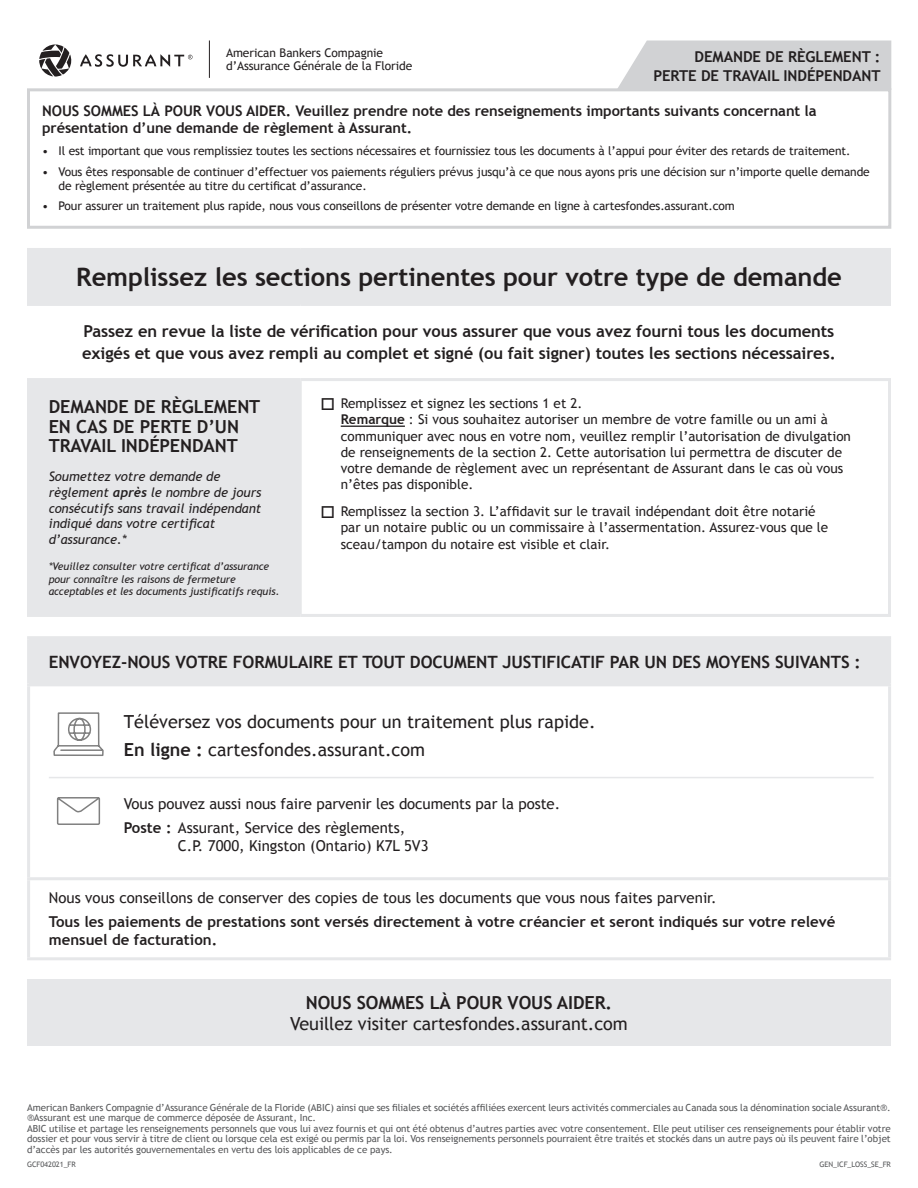
<style>
.page{position:relative;width:918px;height:1188px;background:#fff}
.page>*{position:absolute;margin:0;border:0;box-sizing:border-box;transform-origin:0 0}
.t1{font:700 25.5px "Trebuchet MS";letter-spacing:-.005em;color:#231f20}
.t2{font:18px/27.6px "Trebuchet MS";color:#231f20}
.t3{font:700 18px/19.5px "Trebuchet MS";letter-spacing:-.005em;color:#231f20}
.t4{font:700 16.95px "Trebuchet MS";letter-spacing:-.005em;color:#231f20}
.t5{font:700 16.5px/22.5px "Trebuchet MS";letter-spacing:-.005em;color:#231f20}
.t6{font:15px/24px "Trebuchet MS";color:#231f20}
.t7{font:700 15px/19.5px "Trebuchet MS";color:#231f20;text-align:right}
.t8{font:700 14.7px/16.5px "Trebuchet MS";letter-spacing:-.005em;color:#231f20}
.t9{font:13.5px/16.2px "Trebuchet MS";color:#231f20}
.t10{font:italic 13.05px/15.6px "Trebuchet MS";letter-spacing:-.005em;color:#231f20}
.t11{font:12px/13.5px "Trebuchet MS";letter-spacing:-.01em;color:#231f20}
.t12{font:italic 10.5px/12.6px "Trebuchet MS";letter-spacing:-.005em;color:#231f20}
.t13{font:9.75px/10.5px "Trebuchet MS";letter-spacing:-.005em;color:#57585a}
.t14{font:7.5px "Trebuchet MS";letter-spacing:-.005em;color:#57585a}
.s1{font-family:"Trebuchet";font-weight:700}
.s2{font-weight:700}
</style>
<div class="page">
<div style="left:618px;top:41px;width:273px;height:47px;background:#d1d2d4"></div>
<hr style="left:209px;top:40px;width:1px;height:38px;background:#241f21">
<svg style="left:39px;top:44px;width:33px;height:33px"></svg>
<svg style="left:80px;top:54px;width:113px;height:13px"></svg>
<svg style="left:30px;top:251px;width:858px;height:363px"></svg>
<hr style="left:27px;top:248px;width:273px;height:3px;background:#e6e7e9">
<hr style="left:27px;top:251px;width:3px;height:52px;background:#e6e7e9">
<hr style="left:300px;top:248px;width:591px;height:3px;background:#e6e7e9">
<hr style="left:888px;top:251px;width:3px;height:52px;background:#e6e7e9">
<hr style="left:27px;top:303px;width:273px;height:3px;background:#e6e7e9">
<hr style="left:300px;top:303px;width:591px;height:3px;background:#e6e7e9">
<hr style="left:27px;top:378px;width:273px;height:3px;background:#e6e7e9">
<hr style="left:27px;top:381px;width:3px;height:233px;background:#e6e7e9">
<hr style="left:300px;top:378px;width:591px;height:3px;background:#e6e7e9">
<hr style="left:299px;top:381px;width:3px;height:233px;background:#e6e7e9">
<hr style="left:888px;top:381px;width:3px;height:233px;background:#e6e7e9">
<hr style="left:27px;top:614px;width:273px;height:3px;background:#e6e7e9">
<hr style="left:300px;top:614px;width:591px;height:3px;background:#e6e7e9">
<hr style="left:341px;top:426px;width:64px;height:1px;background:#231f20">
<div style="left:27px;top:88px;width:864px;height:141px;border:3px solid #d1d2d4"></div>
<div style="left:27px;top:980px;width:864px;height:66px;background:#e6e7e9"></div>
<div style="left:29px;top:638px;width:861px;height:47px;background:#e6e7e9"></div>
<hr style="left:27px;top:636px;width:864px;height:3px;background:#e6e7e9">
<hr style="left:27px;top:639px;width:3px;height:44px;background:#e6e7e9">
<hr style="left:888px;top:639px;width:3px;height:44px;background:#e6e7e9">
<hr style="left:27px;top:683px;width:864px;height:3px;background:#e6e7e9">
<hr style="left:27px;top:686px;width:3px;height:191px;background:#e6e7e9">
<hr style="left:888px;top:686px;width:3px;height:191px;background:#e6e7e9">
<hr style="left:27px;top:877px;width:864px;height:3px;background:#e6e7e9">
<hr style="left:27px;top:880px;width:3px;height:77px;background:#e6e7e9">
<hr style="left:888px;top:880px;width:3px;height:77px;background:#e6e7e9">
<hr style="left:27px;top:957px;width:864px;height:3px;background:#e6e7e9">
<hr style="left:49px;top:777px;width:825px;height:1px;background:#e6e7e9">
<svg style="left:53px;top:712px;width:51px;height:268px"></svg>
<svg style="left:322px;top:398px;width:30px;height:13px"></svg>
<svg style="left:322px;top:506px;width:30px;height:13px"></svg>
<p class="t11" style="left:226px;top:46px;width:188px">American Bankers Compagnie d’Assurance Générale de la Floride</p>
<h3 class="t7" style="left:653px;top:47px;width:229px">DEMANDE DE RÈGLEMENT :<br>PERTE DE TRAVAIL INDÉPENDANT</h3>
<h3 class="t8" style="left:42px;top:103px;width:776px">NOUS SOMMES LÀ POUR VOUS AIDER. Veuillez prendre note des renseignements importants suivants concernant la présentation d’une demande de règlement à Assurant.</h3>
<p class="t11" style="left:42px;top:144px;width:810px">• Il est important que vous remplissiez toutes les sections nécessaires et fournissiez tous les documents à l’appui pour éviter des retards de traitement.</p>
<p class="t11" style="left:59px;top:164px;width:813px;line-height:14.2px;text-indent:-16px">• Vous êtes responsable de continuer d’effectuer vos paiements réguliers prévus jusqu’à ce que nous ayons pris une décision sur n’importe quelle demande de règlement présentée au titre du certificat d’assurance.</p>
<p class="t11" style="left:42px;top:199px;width:694px">• Pour assurer un traitement plus rapide, nous vous conseillons de présenter votre demande en ligne à cartesfondes.assurant.com</p>
<h1 class="t1" style="left:76px;top:261px;width:767px">Remplissez les sections pertinentes pour votre type de demande</h1>
<h3 class="t5" style="left:82px;top:320px;width:755px">Passez en revue la liste de vérification pour vous assurer que vous avez fourni tous les documents exigés et que vous avez rempli au complet et signé (ou fait signer) toutes les sections nécessaires.</h3>
<h2 class="t3" style="left:49px;top:397px;width:213px">DEMANDE DE RÈGLEMENT<br>EN CAS DE PERTE D’UN<br>TRAVAIL INDÉPENDANT</h2>
<h3 class="t10" style="left:49px;top:469px;width:214px">Soumettez votre demande de règlement <span class="s1">après</span> le nombre de jours consécutifs sans travail indépendant indiqué dans votre certificat d’assurance.*</h3>
<p class="t12" style="left:49px;top:560px;width:232px">*Veuillez consulter votre certificat d’assurance pour connaître les raisons de fermeture acceptables et les documents justificatifs requis.</p>
<p class="t9" style="left:341px;top:396px;width:512px">Remplissez et signez les sections 1 et 2.<br><span class="s2">Remarque</span> : Si vous souhaitez autoriser un membre de votre famille ou un ami à communiquer avec nous en votre nom, veuillez remplir l’autorisation de divulgation de renseignements de la section 2. Cette autorisation lui permettra de discuter de votre demande de règlement avec un représentant de Assurant dans le cas où vous n’êtes pas disponible.</p>
<h3 class="t9" style="left:341px;top:504px;width:489px">Remplissez la section 3. L’affidavit sur le travail indépendant doit être notarié par un notaire public ou un commissaire à l’assermentation. Assurez-vous que le sceau/tampon du notaire est visible et clair.</h3>
<h3 class="t4" style="left:49px;top:651px;width:813px">ENVOYEZ-NOUS VOTRE FORMULAIRE ET TOUT DOCUMENT JUSTIFICATIF PAR UN DES MOYENS SUIVANTS :</h3>
<h2 class="t2" style="left:124px;top:708px;width:473px">Téléversez vos documents pour un traitement plus rapide.<br><span class="s2">En ligne :</span> cartesfondes.assurant.com</h2>
<h3 class="t6" style="left:124px;top:792px;width:438px">Vous pouvez aussi nous faire parvenir les documents par la poste.<br><span class="s2">Poste :</span> Assurant, Service des règlements,</h3>
<h3 class="t6" style="left:178px;top:834px;width:252px">C.P. 7000, Kingston (Ontario) K7L 5V3</h3>
<h3 class="t6" style="left:49px;top:886px;width:669px">Nous vous conseillons de conserver des copies de tous les documents que vous nous faites parvenir.</h3>
<h3 class="t7" style="left:49px;top:913px;width:788px;line-height:18px;text-align:left">Tous les paiements de prestations sont versés directement à votre créancier et seront indiqués sur votre relevé mensuel de facturation.</h3>
<h2 class="t3" style="left:306px;top:992px;width:308px">NOUS SOMMES LÀ POUR VOUS AIDER.</h2>
<h2 class="t2" style="left:290px;top:1010px;width:339px">Veuillez visiter cartesfondes.assurant.com</h2>
<p class="t13" style="left:27px;top:1102px;width:865px">American Bankers Compagnie d’Assurance Générale de la Floride (ABIC) ainsi que ses filiales et sociétés affiliées exercent leurs activités commerciales au Canada sous la dénomination sociale Assurant®. ®Assurant est une marque de commerce déposée de Assurant, Inc.<br>ABIC utilise et partage les renseignements personnels que vous lui avez fournis et qui ont été obtenus d’autres parties avec votre consentement. Elle peut utiliser ces renseignements pour établir votre dossier et pour vous servir à titre de client ou lorsque cela est exigé ou permis par la loi. Vos renseignements personnels pourraient être traités et stockés dans un autre pays où ils peuvent faire l’objet d’accès par les autorités gouvernementales en vertu des lois applicables de ce pays.</p>
<p class="t14" style="left:27px;top:1159px;width:50px">GCF042021_FR</p>
<p class="t14" style="left:820px;top:1159px;width:73px">GEN_ICF_LOSS_SE_FR</p>
</div>
